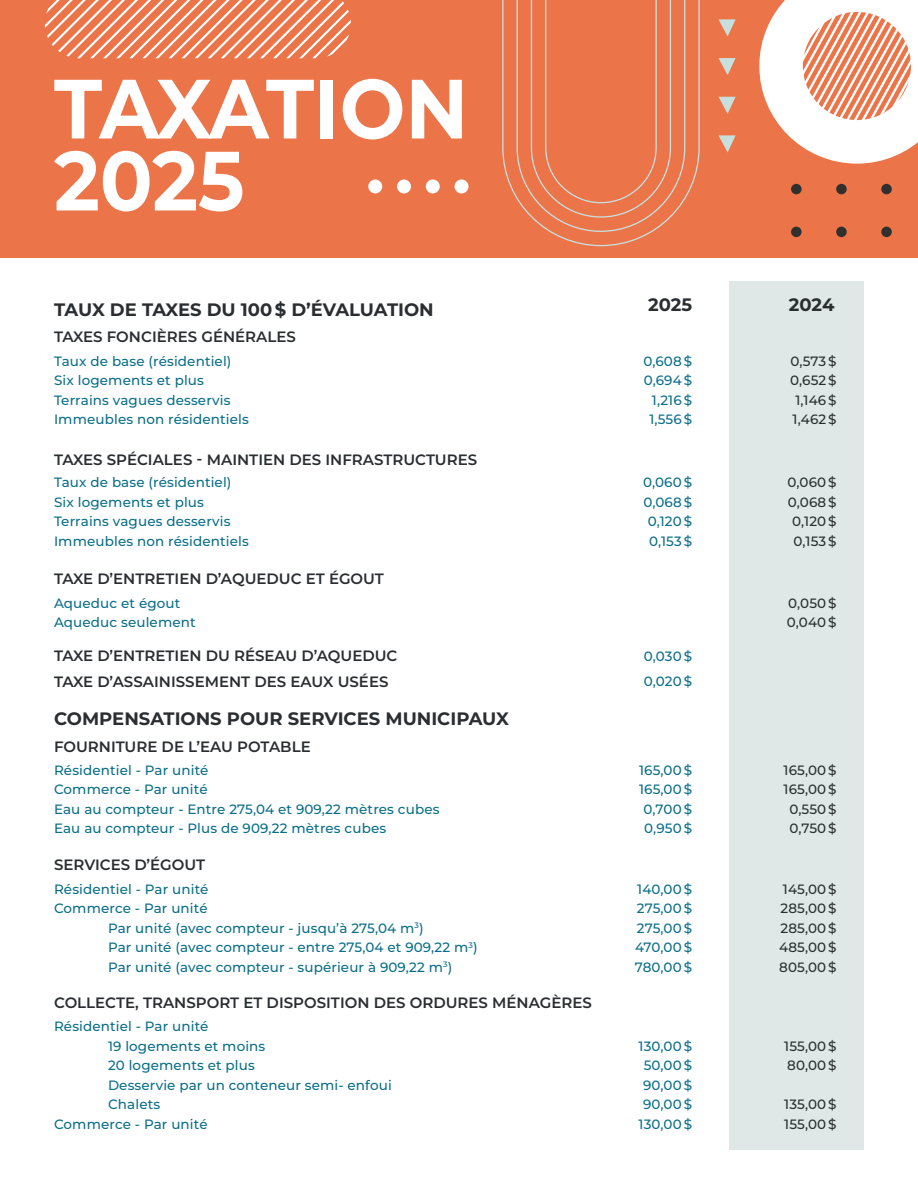
<style>
.page{position:relative;width:918px;height:1188px;background:#fff}
.page>*{position:absolute;margin:0;border:0;box-sizing:border-box;transform-origin:0 0}
.t1{font:700 83.85px/72px "Montserrat";letter-spacing:-.005em;color:#fff;scale:.93 1}
.t2{font:700 18px "Montserrat";color:#2a2e30}
.t3{font:600 15px "Montserrat";color:#2a2e30}
.t4{font:500 13.5px "Montserrat";letter-spacing:.01em;color:#0b6e88}
.t5{font:500 13.5px "Montserrat";letter-spacing:.01em;color:#2a2e30}
</style>
<div class="page">
<div style="left:730px;top:281px;width:134px;height:869px;background:#dfe8e6"></div>
<div style="left:0;top:0;width:918px;height:257px;background:#eb7449"></div>
<svg style="left:45px;top:0;width:306px;height:58px"></svg>
<svg style="left:719px;top:19px;width:17px;height:17px"></svg>
<svg style="left:719px;top:58px;width:17px;height:17px"></svg>
<svg style="left:719px;top:97px;width:17px;height:17px"></svg>
<svg style="left:719px;top:135px;width:17px;height:18px"></svg>
<div style="left:368px;top:179px;width:14px;height:14px;background:#fff;border-radius:50%"></div>
<div style="left:397px;top:179px;width:14px;height:14px;background:#fff;border-radius:50%"></div>
<div style="left:426px;top:179px;width:14px;height:14px;background:#fff;border-radius:50%"></div>
<div style="left:455px;top:179px;width:14px;height:14px;background:#fff;border-radius:50%"></div>
<svg style="left:502px;top:0;width:198px;height:246px"></svg>
<svg style="left:517px;top:0;width:168px;height:232px"></svg>
<div style="left:791px;top:184px;width:11px;height:10px;background:#30302e;border-radius:50%"></div>
<div style="left:836px;top:184px;width:11px;height:10px;background:#30302e;border-radius:50%"></div>
<div style="left:881px;top:184px;width:11px;height:10px;background:#30302e;border-radius:50%"></div>
<div style="left:791px;top:227px;width:11px;height:10px;background:#30302e;border-radius:50%"></div>
<div style="left:836px;top:227px;width:11px;height:10px;background:#30302e;border-radius:50%"></div>
<div style="left:881px;top:227px;width:11px;height:10px;background:#30302e;border-radius:50%"></div>
<svg style="left:759px;top:0;width:159px;height:164px"></svg>
<p class="t1" style="left:54px;top:69px;width:447px">TAXATION<br>2025</p>
<p class="t2" style="left:54px;top:297px;width:381px">TAUX DE TAXES DU 100 $ D’ÉVALUATION</p>
<p class="t3" style="left:54px;top:326px;width:243px">TAXES FONCIÈRES GÉNÉRALES</p>
<p class="t4" style="left:54px;top:351px;width:179px">Taux de base (résidentiel)</p>
<p class="t4" style="left:54px;top:371px;width:151px">Six logements et plus</p>
<p class="t4" style="left:54px;top:390px;width:178px">Terrains vagues desservis</p>
<p class="t4" style="left:54px;top:410px;width:196px">Immeubles non résidentiels</p>
<p class="t3" style="left:54px;top:449px;width:425px">TAXES SPÉCIALES - MAINTIEN DES INFRASTRUCTURES</p>
<p class="t4" style="left:54px;top:473px;width:179px">Taux de base (résidentiel)</p>
<p class="t4" style="left:54px;top:492px;width:151px">Six logements et plus</p>
<p class="t4" style="left:54px;top:512px;width:178px">Terrains vagues desservis</p>
<p class="t4" style="left:54px;top:531px;width:196px">Immeubles non résidentiels</p>
<p class="t3" style="left:54px;top:568px;width:331px">TAXE D’ENTRETIEN D’AQUEDUC ET ÉGOUT</p>
<p class="t4" style="left:54px;top:594px;width:128px">Aqueduc et égout</p>
<p class="t4" style="left:54px;top:613px;width:143px">Aqueduc seulement</p>
<p class="t3" style="left:54px;top:645px;width:345px">TAXE D’ENTRETIEN DU RÉSEAU D’AQUEDUC</p>
<p class="t3" style="left:54px;top:671px;width:336px">TAXE D’ASSAINISSEMENT DES EAUX USÉES</p>
<p class="t2" style="left:54px;top:706px;width:457px">COMPENSATIONS POUR SERVICES MUNICIPAUX</p>
<p class="t3" style="left:54px;top:736px;width:258px">FOURNITURE DE L’EAU POTABLE</p>
<p class="t4" style="left:54px;top:761px;width:156px">Résidentiel - Par unité</p>
<p class="t4" style="left:54px;top:780px;width:155px">Commerce - Par unité</p>
<p class="t4" style="left:54px;top:800px;width:387px">Eau au compteur - Entre 275,04 et 909,22 mètres cubes</p>
<p class="t4" style="left:54px;top:819px;width:334px">Eau au compteur - Plus de 909,22 mètres cubes</p>
<p class="t3" style="left:54px;top:854px;width:153px">SERVICES D’ÉGOUT</p>
<p class="t4" style="left:54px;top:879px;width:156px">Résidentiel - Par unité</p>
<p class="t4" style="left:54px;top:899px;width:155px">Commerce - Par unité</p>
<p class="t4" style="left:108px;top:918px;width:317px">Par unité (avec compteur - jusqu’à 275,04 m<sup>3</sup>)</p>
<p class="t4" style="left:108px;top:938px;width:371px">Par unité (avec compteur - entre 275,04 et 909,22 m<sup>3</sup>)</p>
<p class="t4" style="left:108px;top:957px;width:346px">Par unité (avec compteur - supérieur à 909,22 m<sup>3</sup>)</p>
<p class="t3" style="left:54px;top:992px;width:539px">COLLECTE, TRANSPORT ET DISPOSITION DES ORDURES MÉNAGÈRES</p>
<p class="t4" style="left:54px;top:1017px;width:156px">Résidentiel - Par unité</p>
<p class="t4" style="left:108px;top:1037px;width:159px">19 logements et moins</p>
<p class="t4" style="left:108px;top:1056px;width:148px">20 logements et plus</p>
<p class="t4" style="left:108px;top:1076px;width:285px">Desservie par un conteneur semi- enfoui</p>
<p class="t4" style="left:108px;top:1095px;width:54px">Chalets</p>
<p class="t4" style="left:54px;top:1115px;width:155px">Commerce - Par unité</p>
<p class="t2" style="left:648px;top:292px;width:46px">2025</p>
<p class="t2" style="left:789px;top:292px;width:47px">2024</p>
<p class="t4" style="left:643px;top:351px;width:50px">0,608 $</p>
<p class="t4" style="left:644px;top:371px;width:50px">0,694 $</p>
<p class="t4" style="left:652px;top:390px;width:42px">1,216 $</p>
<p class="t4" style="left:649px;top:410px;width:44px">1,556 $</p>
<p class="t4" style="left:643px;top:473px;width:51px">0,060 $</p>
<p class="t4" style="left:643px;top:492px;width:50px">0,068 $</p>
<p class="t4" style="left:648px;top:512px;width:46px">0,120 $</p>
<p class="t4" style="left:649px;top:531px;width:45px">0,153 $</p>
<p class="t4" style="left:644px;top:647px;width:50px">0,030 $</p>
<p class="t4" style="left:644px;top:672px;width:50px">0,020 $</p>
<p class="t4" style="left:639px;top:761px;width:55px">165,00 $</p>
<p class="t4" style="left:639px;top:780px;width:55px">165,00 $</p>
<p class="t4" style="left:644px;top:800px;width:50px">0,700 $</p>
<p class="t4" style="left:644px;top:819px;width:49px">0,950 $</p>
<p class="t4" style="left:637px;top:879px;width:56px">140,00 $</p>
<p class="t4" style="left:637px;top:899px;width:57px">275,00 $</p>
<p class="t4" style="left:637px;top:918px;width:57px">275,00 $</p>
<p class="t4" style="left:635px;top:938px;width:59px">470,00 $</p>
<p class="t4" style="left:635px;top:957px;width:59px">780,00 $</p>
<p class="t4" style="left:639px;top:1037px;width:55px">130,00 $</p>
<p class="t4" style="left:644px;top:1056px;width:50px">50,00 $</p>
<p class="t4" style="left:643px;top:1076px;width:51px">90,00 $</p>
<p class="t4" style="left:643px;top:1095px;width:51px">90,00 $</p>
<p class="t4" style="left:639px;top:1115px;width:55px">130,00 $</p>
<p class="t5" style="left:791px;top:351px;width:48px">0,573 $</p>
<p class="t5" style="left:790px;top:371px;width:48px">0,652 $</p>
<p class="t5" style="left:795px;top:390px;width:43px">1,146 $</p>
<p class="t5" style="left:793px;top:410px;width:46px">1,462 $</p>
<p class="t5" style="left:788px;top:473px;width:51px">0,060 $</p>
<p class="t5" style="left:788px;top:492px;width:50px">0,068 $</p>
<p class="t5" style="left:792px;top:512px;width:46px">0,120 $</p>
<p class="t5" style="left:794px;top:531px;width:45px">0,153 $</p>
<p class="t5" style="left:788px;top:594px;width:50px">0,050 $</p>
<p class="t5" style="left:787px;top:613px;width:51px">0,040 $</p>
<p class="t5" style="left:784px;top:761px;width:55px">165,00 $</p>
<p class="t5" style="left:784px;top:780px;width:55px">165,00 $</p>
<p class="t5" style="left:789px;top:800px;width:49px">0,550 $</p>
<p class="t5" style="left:789px;top:819px;width:49px">0,750 $</p>
<p class="t5" style="left:783px;top:879px;width:55px">145,00 $</p>
<p class="t5" style="left:780px;top:899px;width:58px">285,00 $</p>
<p class="t5" style="left:780px;top:918px;width:58px">285,00 $</p>
<p class="t5" style="left:779px;top:938px;width:59px">485,00 $</p>
<p class="t5" style="left:779px;top:957px;width:59px">805,00 $</p>
<p class="t5" style="left:784px;top:1037px;width:54px">155,00 $</p>
<p class="t5" style="left:787px;top:1056px;width:51px">80,00 $</p>
<p class="t5" style="left:784px;top:1095px;width:54px">135,00 $</p>
<p class="t5" style="left:784px;top:1115px;width:54px">155,00 $</p>
</div>
